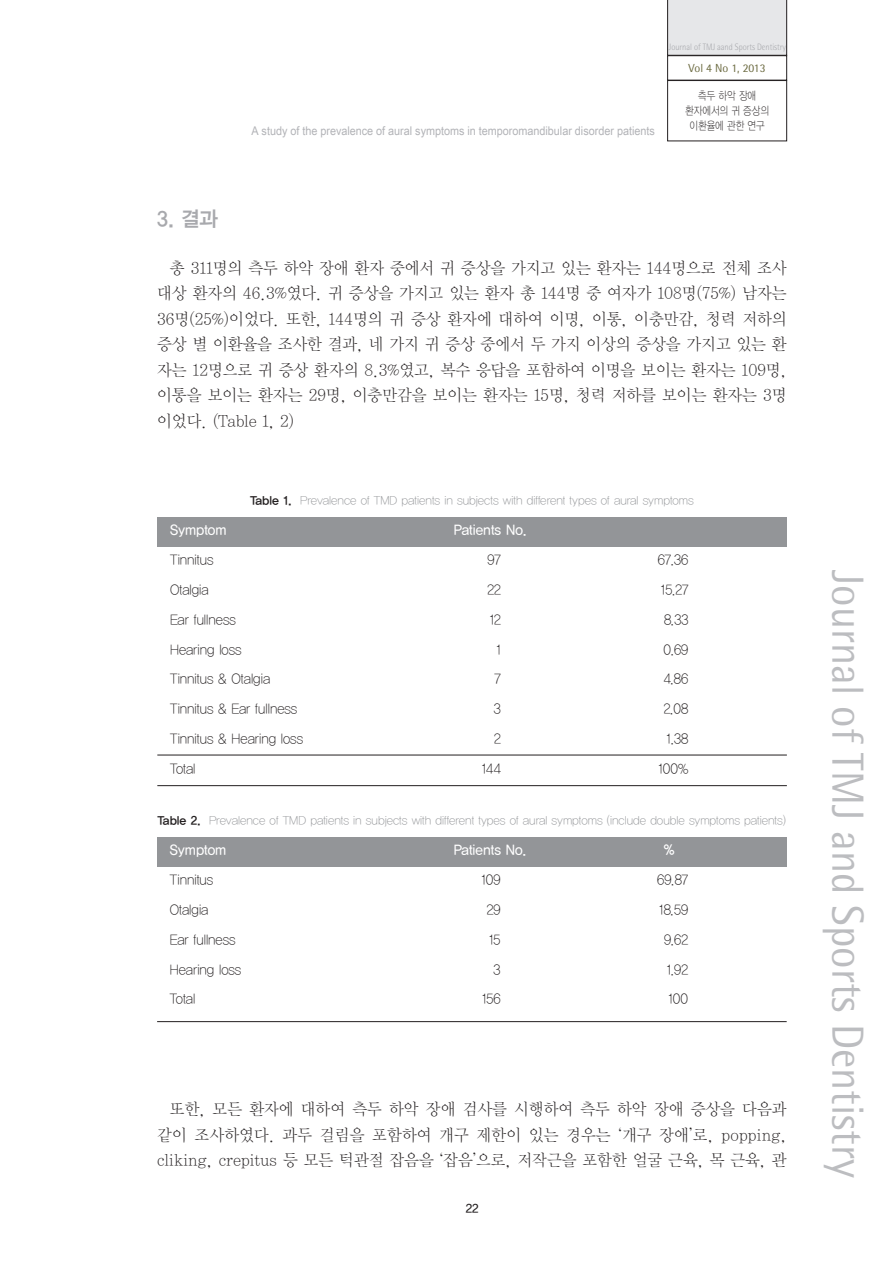
<style>
.page{position:relative;width:893px;height:1263px;background:#fff}
.page>*{position:absolute;margin:0;border:0;box-sizing:border-box;transform-origin:0 0}
.t1{font:45px "Rotis Semi Sans Std";color:#bcbdc0;scale:.95 1}
.t2{font:21px "YDVYGO14";color:#a8a9ad;scale:.95 1}
.t3{font:16.5px/25.5px "YDVY Mj O11";color:#231f20;text-align:justify;scale:.95 1}
.t4{font:14.25px "YDVYGO11";color:#231f20;scale:.95 1}
.t5{font:14.25px "YDVYGO13";color:#fff;scale:.95 1}
.t6{font:12px "YDVYGO11";color:#939598}
.t7{font:12px "Arial Unicode MS";color:#b2b3b7;scale:.9 1}
.t8{font:12px "YDVYGO13";color:#231f20}
.t9{font:11.7px "Rotis Semi Sans Std";color:#6b6a40}
.t10{font:11.25px/15px "YDVYGO11";color:#231f20;text-align:center;scale:.83 1}
.t11{font:300 9.3px "Rotis Semi Sans Std";color:#a8a9ad;scale:.9 1}
.s1{font-family:"YDVYGO14";color:#231f20}
</style>
<div class="page">
<div style="left:667px;top:0;width:120px;height:55px;background:#e6e7e9"></div>
<div style="left:667px;top:55px;width:120px;height:25px;border:1px solid #231f20"></div>
<div style="left:667px;top:80px;width:120px;height:61px;border:1px solid #231f20"></div>
<div style="left:157px;top:517px;width:629px;height:29px;background:#939598"></div>
<hr style="left:157px;top:785px;width:630px;height:1px;background:#231f20">
<hr style="left:157px;top:755px;width:630px;height:1px;background:#231f20">
<div style="left:157px;top:837px;width:629px;height:29px;background:#939598"></div>
<hr style="left:157px;top:1021px;width:630px;height:1px;background:#231f20">
<p class="t7" style="left:251px;top:122px;width:450px">A study of the prevalence of aural symptoms in temporomandibular disorder patients</p>
<p class="t11" style="left:669px;top:41px;width:132px">Journal of TMJ aand Sports Dentistry</p>
<p class="t9" style="left:689px;top:61px;width:79px">Vol 4 No 1, 2013</p>
<p class="t10" style="left:685px;top:88px;width:103px">측두 하악 장애 환자에서의 귀 증상의 이환율에 관한 연구</p>
<p class="t2" style="left:157px;top:207px;width:65px">3. 결과</p>
<p class="t3" style="left:157px;top:255px;width:664px;text-indent:13px">총 311명의 측두 하악 장애 환자 중에서 귀 증상을 가지고 있는 환자는 144명으로 전체 조사 대상 환자의 46.3%였다. 귀 증상을 가지고 있는 환자 총 144명 중 여자가 108명(75%) 남자는 36명(25%)이었다. 또한, 144명의 귀 증상 환자에 대하여 이명, 이통, 이충만감, 청력 저하의 증상 별 이환율을 조사한 결과, 네 가지 귀 증상 중에서 두 가지 이상의 증상을 가지고 있는 환 자는 12명으로 귀 증상 환자의 8.3%였고, 복수 응답을 포함하여 이명을 보이는 환자는 109명, 이통을 보이는 환자는 29명, 이충만감을 보이는 환자는 15명, 청력 저하를 보이는 환자는 3명 이었다. (Table 1, 2)</p>
<p class="t6" style="left:250px;top:493px;width:445px"><span class="s1">Table 1.</span> Prevalence of TMD patients in subjects with different types of aural symptoms</p>
<p class="t5" style="left:170px;top:522px;width:61px">Symptom</p>
<p class="t5" style="left:454px;top:522px;width:78px">Patients No.</p>
<p class="t4" style="left:170px;top:552px;width:47px">Tinnitus</p>
<p class="t4" style="left:487px;top:552px;width:16px">97</p>
<p class="t4" style="left:658px;top:552px;width:34px">67.36</p>
<p class="t4" style="left:170px;top:581px;width:42px">Otalgia</p>
<p class="t4" style="left:487px;top:581px;width:16px">22</p>
<p class="t4" style="left:661px;top:581px;width:30px">15.27</p>
<p class="t4" style="left:170px;top:611px;width:71px">Ear fullness</p>
<p class="t4" style="left:490px;top:611px;width:13px">12</p>
<p class="t4" style="left:664px;top:611px;width:27px">8.33</p>
<p class="t4" style="left:170px;top:641px;width:77px">Hearing loss</p>
<p class="t4" style="left:496px;top:641px;width:6px">1</p>
<p class="t4" style="left:663px;top:641px;width:28px">0.69</p>
<p class="t4" style="left:170px;top:671px;width:107px">Tinnitus &amp; Otalgia</p>
<p class="t4" style="left:495px;top:671px;width:8px">7</p>
<p class="t4" style="left:664px;top:671px;width:27px">4.86</p>
<p class="t4" style="left:170px;top:700px;width:135px">Tinnitus &amp; Ear fullness</p>
<p class="t4" style="left:494px;top:700px;width:9px">3</p>
<p class="t4" style="left:664px;top:700px;width:27px">2.08</p>
<p class="t4" style="left:170px;top:730px;width:141px">Tinnitus &amp; Hearing loss</p>
<p class="t4" style="left:494px;top:730px;width:9px">2</p>
<p class="t4" style="left:667px;top:730px;width:24px">1.38</p>
<p class="t4" style="left:170px;top:760px;width:28px">Total</p>
<p class="t4" style="left:482px;top:760px;width:22px">144</p>
<p class="t4" style="left:658px;top:760px;width:33px">100%</p>
<p class="t6" style="left:157px;top:813px;width:630px"><span class="s1">Table 2.</span> Prevalence of TMD patients in subjects with different types of aural symptoms (include double symptoms patients)</p>
<p class="t5" style="left:170px;top:842px;width:61px">Symptom</p>
<p class="t5" style="left:454px;top:842px;width:78px">Patients No.</p>
<p class="t5" style="left:664px;top:842px;width:13px">%</p>
<p class="t4" style="left:170px;top:872px;width:47px">Tinnitus</p>
<p class="t4" style="left:481px;top:872px;width:22px">109</p>
<p class="t4" style="left:657px;top:872px;width:34px">69.87</p>
<p class="t4" style="left:170px;top:901px;width:42px">Otalgia</p>
<p class="t4" style="left:487px;top:901px;width:16px">29</p>
<p class="t4" style="left:659px;top:901px;width:32px">18.59</p>
<p class="t4" style="left:170px;top:931px;width:71px">Ear fullness</p>
<p class="t4" style="left:489px;top:931px;width:14px">15</p>
<p class="t4" style="left:664px;top:931px;width:27px">9.62</p>
<p class="t4" style="left:170px;top:961px;width:77px">Hearing loss</p>
<p class="t4" style="left:494px;top:961px;width:9px">3</p>
<p class="t4" style="left:667px;top:961px;width:24px">1.92</p>
<p class="t4" style="left:170px;top:991px;width:28px">Total</p>
<p class="t4" style="left:482px;top:991px;width:21px">156</p>
<p class="t4" style="left:668px;top:991px;width:22px">100</p>
<p class="t3" style="left:157px;top:1096px;width:664px;text-indent:13px">또한, 모든 환자에 대하여 측두 하악 장애 검사를 시행하여 측두 하악 장애 증상을 다음과 같이 조사하였다. 과두 걸림을 포함하여 개구 제한이 있는 경우는 ‘개구 장애’로, popping, cliking, crepitus 등 모든 턱관절 잡음을 ‘잡음’으로, 저작근을 포함한 얼굴 근육, 목 근육, 관</p>
<p class="t8" style="left:466px;top:1201px;width:14px">22</p>
<h1 class="t1" style="left:874px;top:570px;width:641px;rotate:90deg">Journal of TMJ and Sports Dentistry</h1>
</div>
